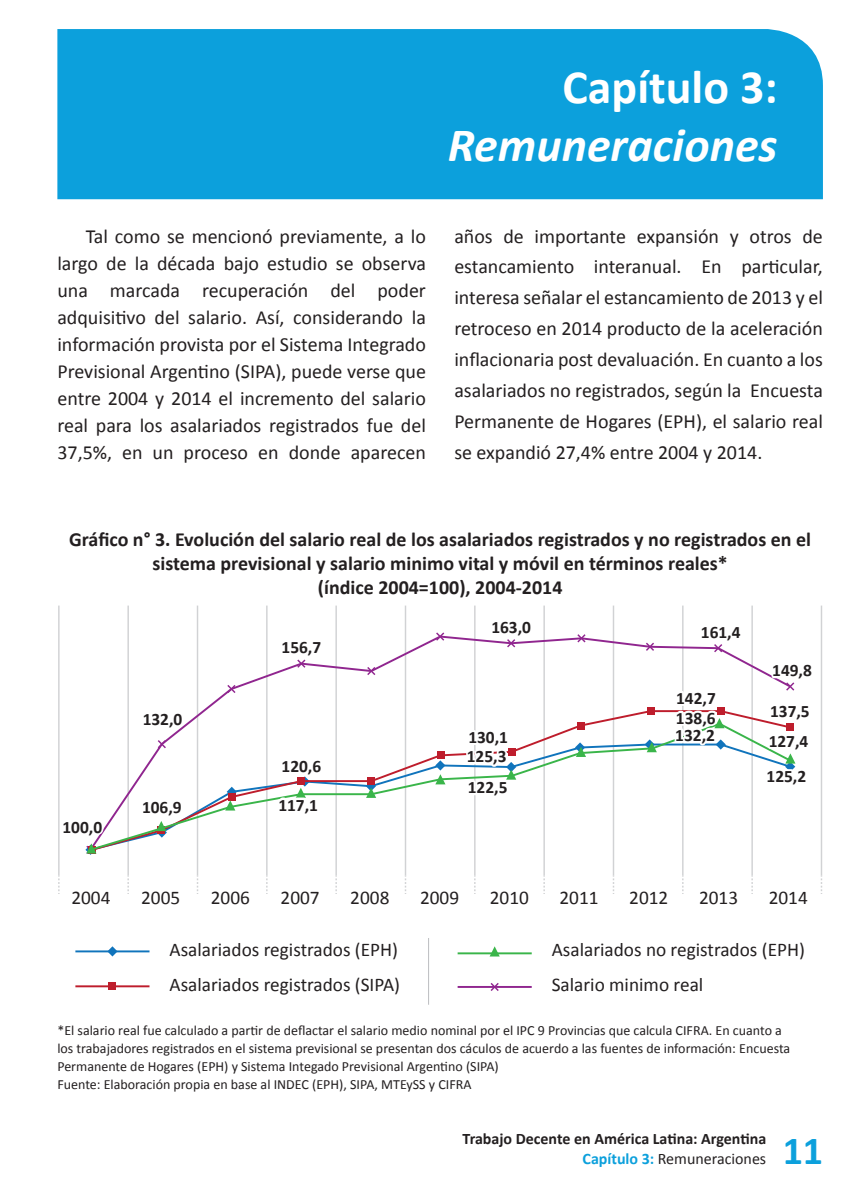
<style>
.page{position:relative;width:852px;height:1191px;background:#fff}
.page>*{position:absolute;margin:0;border:0;box-sizing:border-box;transform-origin:0 0}
.t1{font:italic 700 48px/57.6px "Calibri";color:#fff;text-align:right}
.t2{font:700 40px "Calibri";color:#0ca0dc}
.texto_corrido{font:20px/27px "Calibri";color:#231f20;text-align:justify}
.titulo_tabela{font:700 20px/24px "Calibri";color:#231f20;text-align:center}
.t3{font:19.4px/34.8px "Calibri";color:#231f20}
.t4{font:700 17.4px "Calibri";color:#231f20}
.t5{font:700 16px/20px "Calibri";color:#231f20;text-align:right}
.leganda{font:14px/18px "Calibri";color:#231f20}
.s1{font-style:normal}
.s2{color:#0ca0dc}
.s3{font-weight:400}
</style>
<div class="page">
<div style="left:57px;top:29px;width:766px;height:170px;background:#0ca0dc"></div>
<hr style="left:58px;top:605px;width:2px;height:270px;background:#d1d2d4">
<hr style="left:127px;top:605px;width:2px;height:270px;background:#d1d2d4">
<hr style="left:197px;top:605px;width:1px;height:270px;background:#d1d2d4">
<hr style="left:266px;top:605px;width:2px;height:270px;background:#d1d2d4">
<hr style="left:335px;top:605px;width:2px;height:270px;background:#d1d2d4">
<hr style="left:405px;top:605px;width:1px;height:270px;background:#d1d2d4">
<hr style="left:474px;top:605px;width:1px;height:270px;background:#d1d2d4">
<hr style="left:543px;top:605px;width:2px;height:270px;background:#d1d2d4">
<hr style="left:613px;top:605px;width:1px;height:270px;background:#d1d2d4">
<hr style="left:682px;top:605px;width:1px;height:270px;background:#d1d2d4">
<hr style="left:751px;top:605px;width:2px;height:270px;background:#d1d2d4">
<hr style="left:821px;top:605px;width:1px;height:270px;background:#d1d2d4">
<svg style="left:58px;top:875px;width:2px;height:16px"></svg>
<svg style="left:127px;top:875px;width:2px;height:16px"></svg>
<svg style="left:197px;top:875px;width:1px;height:16px"></svg>
<svg style="left:266px;top:875px;width:2px;height:16px"></svg>
<svg style="left:335px;top:875px;width:2px;height:16px"></svg>
<svg style="left:405px;top:875px;width:1px;height:16px"></svg>
<svg style="left:474px;top:875px;width:1px;height:16px"></svg>
<svg style="left:543px;top:875px;width:2px;height:16px"></svg>
<svg style="left:613px;top:875px;width:1px;height:16px"></svg>
<svg style="left:682px;top:875px;width:1px;height:16px"></svg>
<svg style="left:751px;top:875px;width:2px;height:16px"></svg>
<svg style="left:821px;top:875px;width:1px;height:16px"></svg>
<svg style="left:127px;top:634px;width:637px;height:75px"></svg>
<svg style="left:226px;top:683px;width:11px;height:11px"></svg>
<svg style="left:366px;top:665px;width:11px;height:11px"></svg>
<svg style="left:434px;top:632px;width:12px;height:10px"></svg>
<svg style="left:576px;top:634px;width:11px;height:10px"></svg>
<svg style="left:644px;top:641px;width:11px;height:11px"></svg>
<svg style="left:127px;top:709px;width:637px;height:12px"></svg>
<div style="left:647px;top:707px;width:7px;height:7px;background:#be1d2c"></div>
<svg style="left:106px;top:721px;width:658px;height:131px"></svg>
<svg style="left:225px;top:786px;width:12px;height:24px"></svg>
<svg style="left:366px;top:781px;width:10px;height:16px"></svg>
<svg style="left:435px;top:760px;width:10px;height:24px"></svg>
<svg style="left:575px;top:742px;width:11px;height:14px"></svg>
<svg style="left:644px;top:739px;width:13px;height:13px"></svg>
<svg style="left:85px;top:825px;width:21px;height:30px"></svg>
<svg style="left:140px;top:708px;width:47px;height:41px"></svg>
<svg style="left:279px;top:636px;width:46px;height:37px"></svg>
<svg style="left:489px;top:634px;width:46px;height:19px"></svg>
<svg style="left:698px;top:634px;width:47px;height:24px"></svg>
<svg style="left:139px;top:796px;width:47px;height:41px"></svg>
<svg style="left:276px;top:755px;width:49px;height:76px"></svg>
<svg style="left:464px;top:726px;width:52px;height:87px"></svg>
<svg style="left:764px;top:671px;width:32px;height:99px"></svg>
<svg style="left:672px;top:680px;width:54px;height:81px"></svg>
<hr style="left:75px;top:950px;width:74px;height:2px;background:#1074bc">
<svg style="left:107px;top:946px;width:10px;height:10px"></svg>
<hr style="left:75px;top:985px;width:74px;height:2px;background:#be1d2c">
<div style="left:109px;top:982px;width:7px;height:7px;background:#be1d2c"></div>
<hr style="left:458px;top:952px;width:74px;height:2px;background:#3ab54a">
<svg style="left:489px;top:946px;width:11px;height:10px"></svg>
<hr style="left:458px;top:985px;width:74px;height:2px;background:#90268f">
<svg style="left:489px;top:983px;width:11px;height:8px"></svg>
<hr style="left:428px;top:937px;width:1px;height:67px;background:#bcbdc0">
<p class="t1" style="left:448px;top:59px;width:331px"><span class="s1">Capítulo 3:<br></span>Remuneraciones</p>
<p class="texto_corrido" style="left:57px;top:222px;width:370px;text-indent:28px">Tal como se mencionó previamente, a lo largo de la década bajo estudio se observa una marcada recuperación del poder adquisitivo del salario. Así, considerando la información provista por el Sistema Integrado Previsional Argentino (SIPA), puede verse que entre 2004 y 2014 el incremento del salario real para los asalariados registrados fue del 37,5%, en un proceso en donde aparecen</p>
<p class="texto_corrido" style="left:454px;top:220px;width:370px;line-height:30.8px">años de importante expansión y otros de estancamiento interanual. En particular, interesa señalar el estancamiento de 2013 y el retroceso en 2014 producto de la aceleración inflacionaria post devaluación. En cuanto a los asalariados no registrados, según la Encuesta Permanente de Hogares (EPH), el salario real se expandió 27,4% entre 2004 y 2014.</p>
<p class="titulo_tabela" style="left:69px;top:526px;width:743px">Gráfico n° 3. Evolución del salario real de los asalariados registrados y no registrados en el sistema previsional y salario minimo vital y móvil en términos reales*<br>(índice 2004=100), 2004-2014</p>
<p class="t4" style="left:62px;top:815px;width:41px">100,0</p>
<p class="t4" style="left:143px;top:708px;width:41px">132,0</p>
<p class="t4" style="left:142px;top:796px;width:41px">106,9</p>
<p class="t4" style="left:281px;top:636px;width:41px">156,7</p>
<p class="t4" style="left:281px;top:755px;width:41px">120,6</p>
<p class="t4" style="left:278px;top:793px;width:41px">117,1</p>
<p class="t4" style="left:491px;top:616px;width:41px">163,0</p>
<p class="t4" style="left:701px;top:621px;width:41px">161,4</p>
<p class="t4" style="left:676px;top:687px;width:41px">142,7</p>
<p class="t4" style="left:676px;top:707px;width:41px">138,6</p>
<p class="t4" style="left:468px;top:726px;width:41px">130,1</p>
<p class="t4" style="left:675px;top:724px;width:41px">132,2</p>
<p class="t4" style="left:467px;top:745px;width:41px">125,3</p>
<p class="t4" style="left:468px;top:776px;width:41px">122,5</p>
<p class="t4" style="left:772px;top:659px;width:41px">149,8</p>
<p class="t4" style="left:770px;top:700px;width:41px">137,5</p>
<p class="t4" style="left:769px;top:730px;width:41px">127,4</p>
<p class="t4" style="left:766px;top:765px;width:41px">125,2</p>
<p class="t3" style="left:71px;top:879px;width:41px">2004</p>
<p class="t3" style="left:141px;top:879px;width:41px">2005</p>
<p class="t3" style="left:211px;top:879px;width:41px">2006</p>
<p class="t3" style="left:281px;top:879px;width:41px">2007</p>
<p class="t3" style="left:350px;top:879px;width:41px">2008</p>
<p class="t3" style="left:420px;top:879px;width:41px">2009</p>
<p class="t3" style="left:490px;top:879px;width:41px">2010</p>
<p class="t3" style="left:559px;top:879px;width:41px">2011</p>
<p class="t3" style="left:629px;top:879px;width:41px">2012</p>
<p class="t3" style="left:699px;top:879px;width:41px">2013</p>
<p class="t3" style="left:769px;top:879px;width:41px">2014</p>
<p class="t3" style="left:170px;top:932px;width:232px">Asalariados registrados (EPH)<br>Asalariados registrados (SIPA)</p>
<p class="t3" style="left:552px;top:932px;width:255px">Asalariados no registrados (EPH)<br>Salario minimo real</p>
<p class="leganda" style="left:57px;top:1020px;width:734px">*El salario real fue calculado a partir de deflactar el salario medio nominal por el IPC 9 Provincias que calcula CIFRA. En cuanto a los trabajadores registrados en el sistema previsional se presentan dos cáculos de acuerdo a las fuentes de información: Encuesta<br>Permanente de Hogares (EPH) y Sistema Integado Previsional Argentino (SIPA)</p>
<p class="leganda" style="left:57px;top:1074px;width:416px">Fuente: Elaboración propia en base al INDEC (EPH), SIPA, MTEySS y CIFRA</p>
<p class="t5" style="left:462px;top:1127px;width:305px">Trabajo Decente en América Latina: Argentina<br><span class="s2">Capítulo 3:</span> <span class="s3">Remuneraciones</span></p>
<h2 class="t2" style="left:782px;top:1125px;width:42px">11</h2>
</div>
